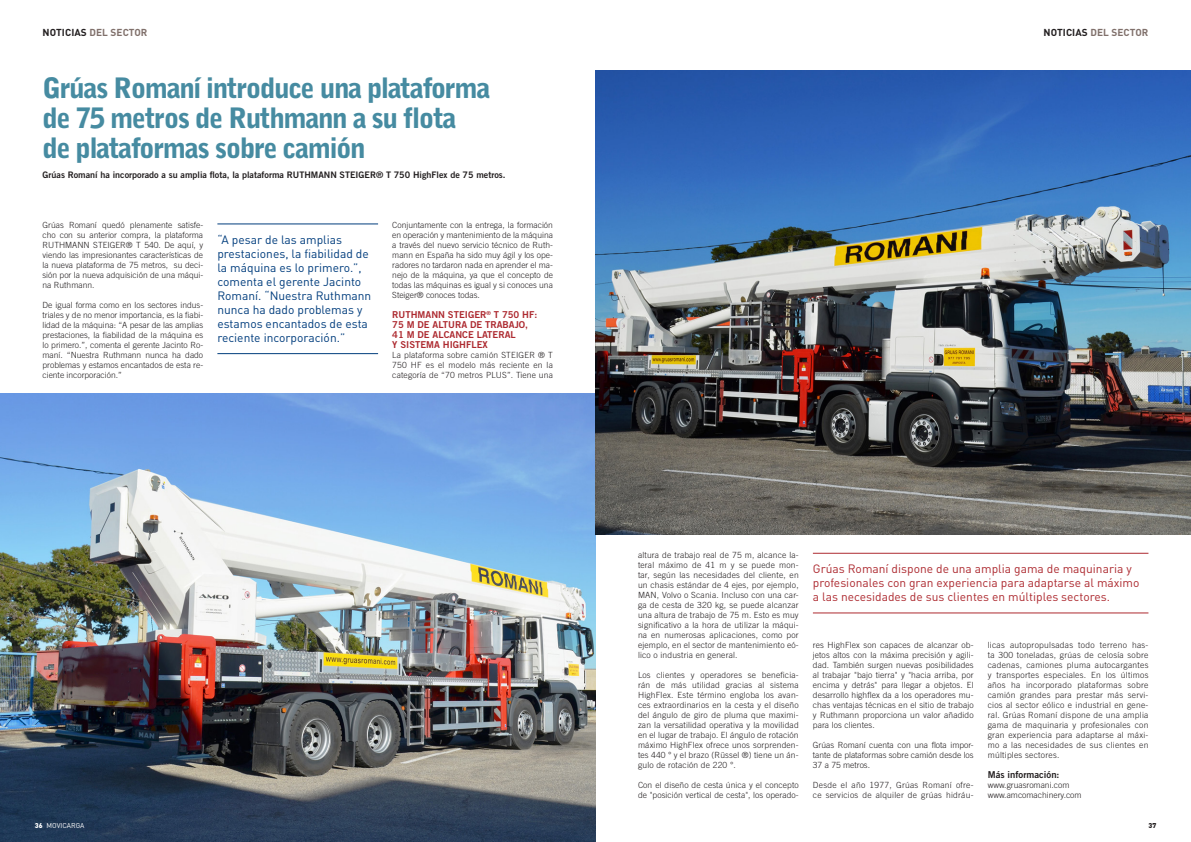
<style>
.page{position:relative;width:1191px;height:842px;background:#fff}
.page>*{position:absolute;margin:0;border:0;box-sizing:border-box;transform-origin:0 0}
.TITULAR_GR{font:900 28px "Bell Gothic Std";letter-spacing:-.05em;color:#468ba1}
.t1{font:12px/14px "DINOT";color:#013d7d}
.t2{font:12px/14px "DINOT";color:#ad2a30}
.t3{font:700 10px "DINOT";letter-spacing:.01em;color:#80706b}
.Ladillo_trade_Rojo_M{font:9.5px/10px "Trade Gothic LT Std Bd 2";color:#ad2a30}
.Ladillo_trade_negro{font:9.5px "Trade Gothic LT Std Bd 2";color:#231f20}
.subtitular_noticias{font:9px "Trade Gothic LT Std Bd 2";color:#231f20}
.Texto{font:300 8.5px/10px "Trade Gothic LT Std";letter-spacing:.01em;color:#231f20;text-align:justify}
.Texto-2{font:300 8.5px/10px "Trade Gothic LT Std";letter-spacing:.03em;color:#231f20}
.t4{font:7px "DINOT";color:#fff}
.t5{font:900 7px "DINOT";color:#231f20}
.t6{font:900 7px "DINOT";color:#fff}
.s1{color:#231f20}
</style>
<div class="page">
<img style="left:0;top:393px;width:595px;height:449px">
<img style="left:595px;top:71px;width:596px;height:463px">
<hr style="left:217px;top:224px;width:161px;height:1px;background:#013d7d">
<hr style="left:217px;top:353px;width:161px;height:1px;background:#013d7d">
<hr style="left:813px;top:553px;width:335px;height:1px;background:#ad2a30">
<hr style="left:813px;top:613px;width:335px;height:1px;background:#ad2a30">
<p class="t3" style="left:43px;top:26px;width:106px"><span class="s1">NOTICIAS</span> DEL SECTOR</p>
<p class="TITULAR_GR" style="left:43px;top:72px;width:449px">Grúas Romaní introduce una plataforma</p>
<p class="TITULAR_GR" style="left:43px;top:102px;width:415px">de 75 metros de Ruthmann a su flota</p>
<p class="TITULAR_GR" style="left:43px;top:132px;width:325px">de plataformas sobre camión</p>
<p class="subtitular_noticias" style="left:43px;top:169px;width:464px">Grúas Romaní ha incorporado a su amplia flota, la plataforma RUTHMANN STEIGER® T 750 HighFlex de 75 metros.</p>
<p class="Texto" style="left:43px;top:220px;width:162px">Grúas Romaní quedó plenamente satisfe&shy;cho con su anterior compra, la plataforma RUTHMANN STEIGER® T 540. De aquí, y viendo las impresionantes características de la nueva plataforma de 75 metros, su deci&shy;sión por la nueva adquisición de una máqui&shy;na Ruthmann.</p>
<p class="Texto" style="left:43px;top:300px;width:162px">De igual forma como en los sectores indus&shy;triales y de no menor importancia, es la fiabi&shy;lidad de la máquina: “A pesar de las amplias prestaciones, la fiabilidad de la máquina es lo primero.”, comenta el gerente Jacinto Ro&shy;maní. “Nuestra Ruthmann nunca ha dado problemas y estamos encantados de esta re&shy;ciente incorporación.”</p>
<p class="t1" style="left:217px;top:232px;width:155px">“A pesar de las amplias prestaciones, la fiabilidad de la máquina es lo primero.”, comenta el gerente Jacinto<br>Romaní. “Nuestra Ruthmann nunca ha dado problemas y estamos encantados de esta reciente incorporación.”</p>
<p class="Texto" style="left:392px;top:220px;width:162px">Conjuntamente con la entrega, la formación en operación y mantenimiento de la máquina a través del nuevo servicio técnico de Ruth&shy;mann en España ha sido muy ágil y los ope&shy;radores no tardaron nada en aprender el ma&shy;nejo de la máquina, ya que el concepto de todas las máquinas es igual y si conoces una Steiger® conoces todas.</p>
<p class="Ladillo_trade_Rojo_M" style="left:392px;top:310px;width:147px">RUTHMANN STEIGER<sup>®</sup> T 750 HF:<br>75 M DE ALTURA DE TRABAJO,<br>41 M DE ALCANCE LATERAL<br>Y SISTEMA HIGHFLEX</p>
<p class="Texto" style="left:392px;top:350px;width:162px">La plataforma sobre camión STEIGER ® T 750 HF es el modelo más reciente en la categoría de “70 metros PLUS”. Tiene una</p>
<p class="t6" style="left:35px;top:820px;width:9px">36</p>
<p class="t4" style="left:46px;top:820px;width:40px">MOVICARGA</p>
<p class="t3" style="left:1043px;top:26px;width:106px"><span class="s1">NOTICIAS</span> DEL SECTOR</p>
<p class="Texto" style="left:638px;top:550px;width:162px">altura de trabajo real de 75 m, alcance la&shy;teral máximo de 41 m y se puede mon&shy;tar, según las necesidades del cliente, en un chasis estándar de 4 ejes, por ejemplo, MAN, Volvo o Scania. Incluso con una car&shy;ga de cesta de 320 kg, se puede alcanzar una altura de trabajo de 75 m. Esto es muy significativo a la hora de utilizar la máqui&shy;na en numerosas aplicaciones, como por ejemplo, en el sector de mantenimiento eó&shy;lico o industria en general.</p>
<p class="Texto" style="left:638px;top:670px;width:162px">Los clientes y operadores se beneficia&shy;rán de más utilidad gracias al sistema HighFlex. Este término engloba los avan&shy;ces extraordinarios en la cesta y el diseño del ángulo de giro de pluma que maximi&shy;zan la versatilidad operativa y la movilidad en el lugar de trabajo. El ángulo de rotación máximo HighFlex ofrece unos sorprenden&shy;tes 440 ° y el brazo (Rüssel ®) tiene un án&shy;gulo de rotación de 220 °.</p>
<p class="Texto" style="left:638px;top:780px;width:162px">Con el diseño de cesta única y el concepto de "posición vertical de cesta", los operado-</p>
<p class="t2" style="left:813px;top:561px;width:328px">Grúas Romaní dispone de una amplia gama de maquinaria y profesionales con gran experiencia para adaptarse al máximo a las necesidades de sus clientes en múltiples sectores.</p>
<p class="Texto" style="left:813px;top:640px;width:162px">res HighFlex son capaces de alcanzar ob&shy;jetos altos con la máxima precisión y agili&shy;dad. También surgen nuevas posibilidades al trabajar "bajo tierra" y "hacia arriba, por encima y detrás" para llegar a objetos. El desarrollo highflex da a los operadores mu&shy;chas ventajas técnicas en el sitio de trabajo y Ruthmann proporciona un valor añadido para los clientes.</p>
<p class="Texto" style="left:813px;top:740px;width:162px">Grúas Romaní cuenta con una flota impor&shy;tante de plataformas sobre camión desde los 37 a 75 metros.</p>
<p class="Texto-2" style="left:813px;top:780px;width:162px">Desde el año 1977, Grúas Romaní ofre&shy;ce servicios de alquiler de grúas hidráu-</p>
<p class="Texto" style="left:987px;top:640px;width:162px">licas autopropulsadas todo terreno has&shy;ta 300 toneladas, grúas de celosía sobre cadenas, camiones pluma autocargantes y transportes especiales. En los últimos años ha incorporado plataformas sobre camión grandes para prestar más servi&shy;cios al sector eólico e industrial en gene&shy;ral. Grúas Romaní dispone de una amplia gama de maquinaria y profesionales con gran experiencia para adaptarse al máxi&shy;mo a las necesidades de sus clientes en múltiples sectores.</p>
<p class="Ladillo_trade_negro" style="left:987px;top:769px;width:73px">Más información:</p>
<p class="Texto" style="left:987px;top:780px;width:83px">www.gruasromani.com</p>
<p class="Texto" style="left:987px;top:790px;width:95px">www.amcomachinery.com</p>
<p class="t5" style="left:1148px;top:820px;width:9px">37</p>
</div>
